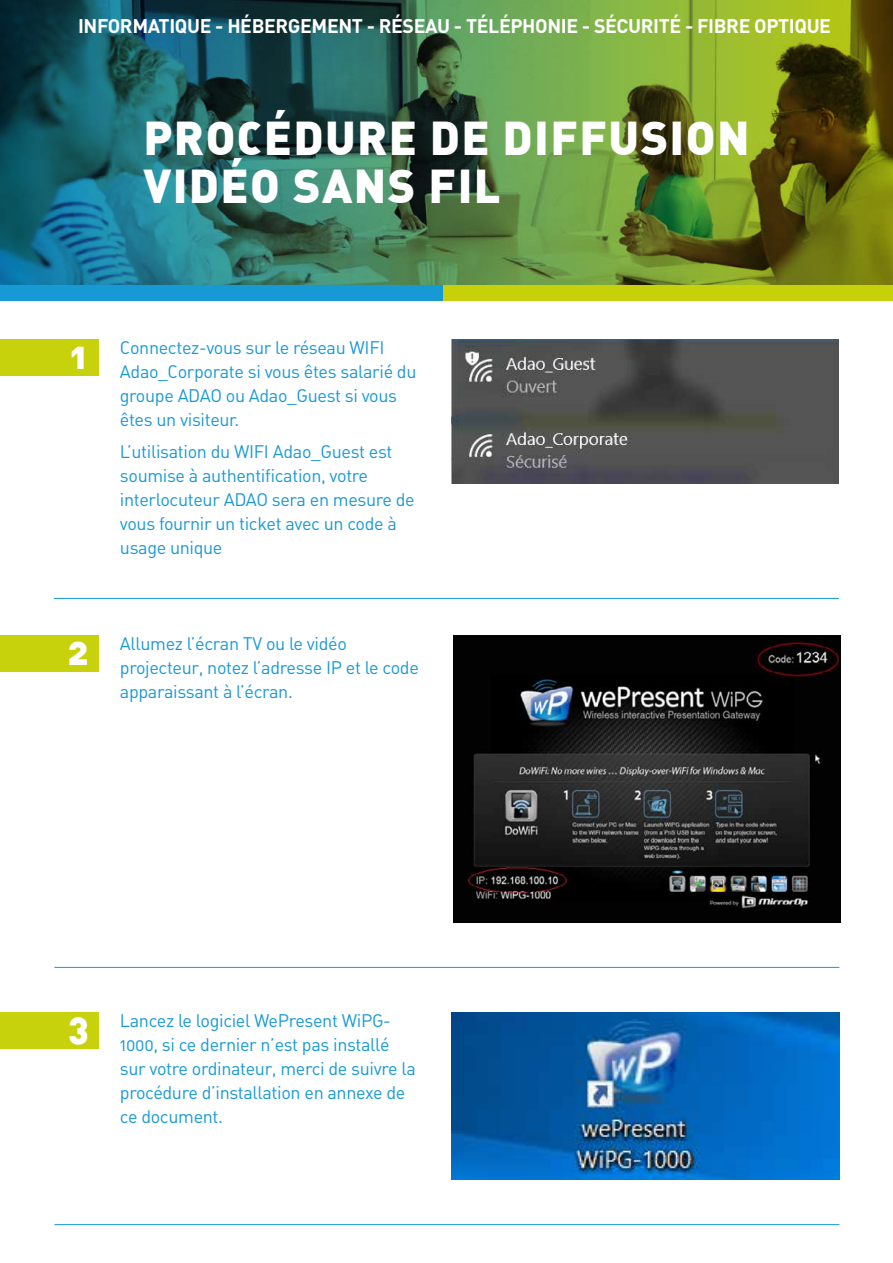
<style>
.page{position:relative;width:893px;height:1263px;background:#fff}
.page>*{position:absolute;margin:0;border:0;box-sizing:border-box;transform-origin:0 0}
.t1{font:46.5px/48px "DIN Black Alternate";letter-spacing:.03em;color:#fff}
.t2{font:37.5px "DIN Black Alternate";color:#fff}
.t3{font:700 19.5px "DIN";letter-spacing:-.02em;color:#fff}
.t4{font:18px/24px "DIN Regular Alternate";letter-spacing:-.02em;color:#1899d6}
</style>
<div class="page">
<img style="left:453px;top:635px;width:387px;height:287px">
<img style="left:452px;top:339px;width:387px;height:144px">
<div style="left:0;top:339px;width:99px;height:37px;background:#c7d10c"></div>
<div style="left:0;top:635px;width:99px;height:37px;background:#c7d10c"></div>
<hr style="left:54px;top:598px;width:785px;height:1px;background:#1396d4">
<hr style="left:54px;top:967px;width:785px;height:1px;background:#1396d4">
<hr style="left:54px;top:1224px;width:785px;height:1px;background:#1396d4">
<img style="left:0;top:0;width:893px;height:285px">
<div style="left:0;top:285px;width:444px;height:16px;background:#1799d6"></div>
<div style="left:444px;top:285px;width:449px;height:16px;background:#c7d10a"></div>
<div style="left:0;top:1012px;width:99px;height:37px;background:#c7d10c"></div>
<img style="left:452px;top:1013px;width:387px;height:166px">
<p class="t3" style="left:78px;top:13px;width:754px">INFORMATIQUE - HÉBERGEMENT - RÉSEAU - TÉLÉPHONIE - SÉCURITÉ - FIBRE OPTIQUE</p>
<h1 class="t1" style="left:143px;top:111px;width:608px">PROCÉDURE DE DIFFUSION<br>VIDÉO SANS FIL</h1>
<h2 class="t2" style="left:70px;top:330px;width:19px">1</h2>
<h2 class="t2" style="left:68px;top:626px;width:23px">2</h2>
<p class="t4" style="left:120px;top:335px;width:298px">Connectez-vous sur le réseau WIFI<br>Adao_Corporate si vous êtes salarié du groupe ADAO ou Adao_Guest si vous êtes un visiteur.</p>
<p class="t4" style="left:120px;top:439px;width:296px">L’utilisation du WIFI Adao_Guest est soumise à authentification, votre interlocuteur ADAO sera en mesure de vous fournir un ticket avec un code à usage unique</p>
<p class="t4" style="left:120px;top:631px;width:300px">Allumez l’écran TV ou le vidéo projecteur, notez l’adresse IP et le code apparaissant à l’écran.</p>
<h2 class="t2" style="left:68px;top:1001px;width:22px">3</h2>
<p class="t4" style="left:120px;top:1008px;width:297px">Lancez le logiciel WePresent WiPG-1000, si ce dernier n’est pas installé sur votre ordinateur, merci de suivre la procédure d’installation en annexe de ce document.</p>
</div>
